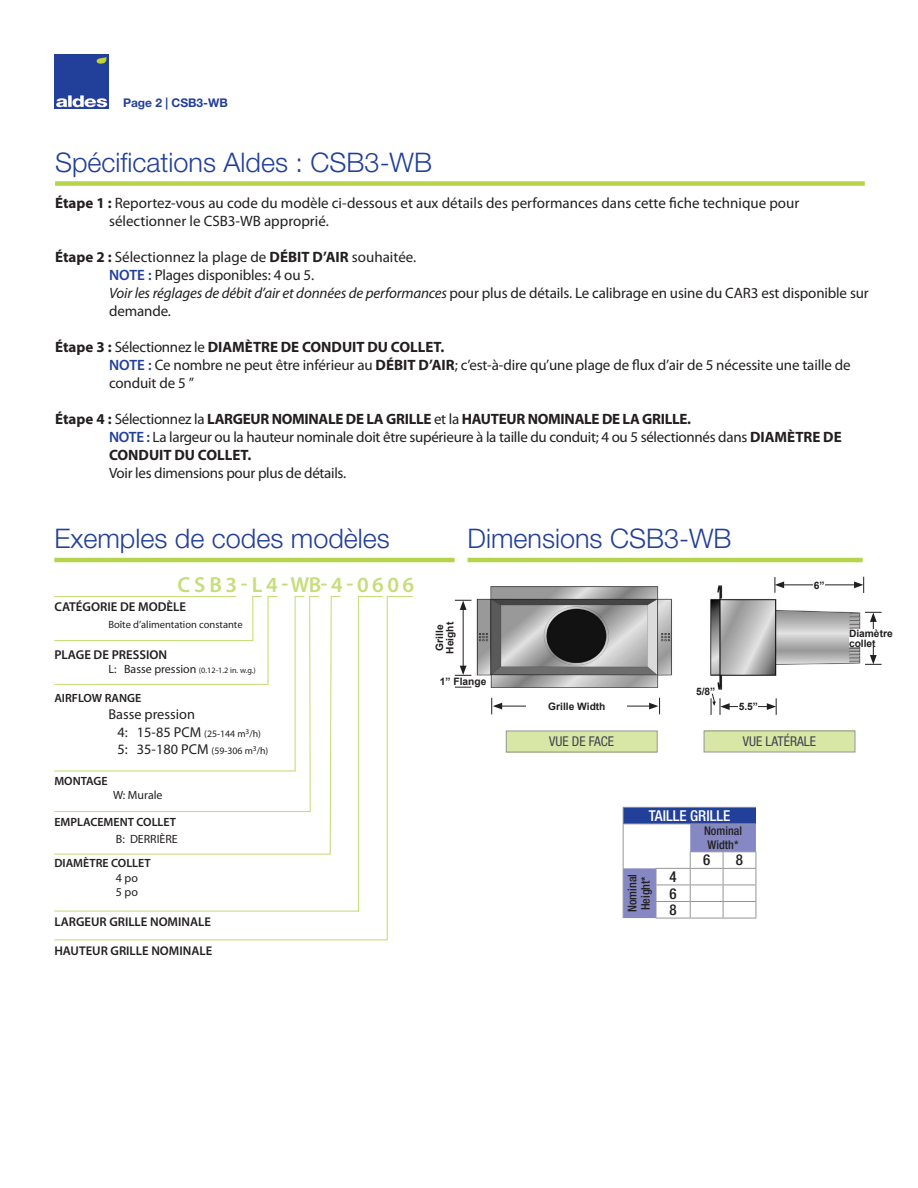
<style>
.page{position:relative;width:918px;height:1188px;background:#fff}
.page>*{position:absolute;margin:0;border:0;box-sizing:border-box;transform-origin:0 0}
.Body_Paragraphs{font:300 27px "Helvetica Neue LT Std";color:#223f99}
.titre_rubrique{font:600 21.75px "Myriad Pro";letter-spacing:.165em;color:#c7dd7a}
.t1{font:15px/18px "Myriad Pro";letter-spacing:-.01em;color:#231f20}
.t2{font:700 15px "Myriad Pro";letter-spacing:-.02em;color:#231f20}
.t3{font:700 15px "Myriad Pro";color:#231f20}
.tableau_entête{font:500 condensed 15px "Helvetica Neue LT Std";color:#fff}
.tableau_entête-2{font:500 condensed 15px "Helvetica Neue LT Std";color:#231f20}
.t4{font:14.4px "Myriad Pro";color:#231f20}
.t5{font:condensed 13.5px "Helvetica Neue LT Pro";color:#414352}
.t6{font:600 12.9px "Myriad Pro";color:#231f20}
.t7{font:600 12.75px "Myriad Pro";color:#231f20}
.t8{font:600 12px "Myriad Pro";color:#231f20}
.tableau_entête-3{font:500 condensed 12px/13.5px "Helvetica Neue LT Std";color:#231f20}
.t9{font:12px "Myriad Pro";color:#231f20}
.t10{font:700 12px "Helvetica Neue LT Std";color:#223f99}
.t11{font:10.5px "Myriad Pro";color:#231f20}
.Dimension_Text{font:700 10.2px "Arial";color:#231f20}
.t12{font:9.9px "Myriad Pro";color:#231f20}
.t13{font:8.25px "Myriad Pro";color:#231f20}
.s1{font-weight:700}
.s2{font-weight:600;color:#223f99}
.s3{font-style:italic}
.s4{font-weight:400}
.s5{font-size:12px}
.s6{font-size:14.4px}
.s7{font-size:9.9px}
</style>
<div class="page">
<img style="left:55px;top:54px;width:54px;height:54px">
<hr style="left:54px;top:558px;width:401px;height:4px;background:#b5d44b">
<hr style="left:468px;top:558px;width:395px;height:4px;background:#b5d44b">
<div style="left:55px;top:181px;width:810px;height:5px;background:#b5d44b"></div>
<svg style="left:54px;top:596px;width:359px;height:345px"></svg>
<svg style="left:54px;top:596px;width:287px;height:259px"></svg>
<div style="left:506px;top:731px;width:151px;height:21px;background:#d8e7a5"></div>
<div style="left:506px;top:731px;width:152px;height:21px;border:1px solid #939598"></div>
<div style="left:704px;top:731px;width:151px;height:21px;background:#d8e7a5"></div>
<div style="left:704px;top:731px;width:151px;height:21px;border:1px solid #939598"></div>
<img style="left:475px;top:584px;width:386px;height:106px">
<hr style="left:727px;top:706px;width:42px;height:1px;background:#231f20">
<svg style="left:767px;top:698px;width:10px;height:17px"></svg>
<div style="left:739px;top:703px;width:19px;height:7px;background:#fff"></div>
<hr style="left:782px;top:585px;width:74px;height:1px;background:#231f20">
<svg style="left:854px;top:577px;width:10px;height:16px"></svg>
<svg style="left:775px;top:577px;width:9px;height:16px"></svg>
<div style="left:814px;top:581px;width:11px;height:8px;background:#fff"></div>
<div style="left:696px;top:687px;width:19px;height:8px;background:#fff"></div>
<hr style="left:500px;top:706px;width:152px;height:1px;background:#231f20">
<svg style="left:649px;top:698px;width:11px;height:16px"></svg>
<svg style="left:491px;top:698px;width:11px;height:16px"></svg>
<div style="left:527px;top:702px;width:100px;height:8px;background:#fff"></div>
<hr style="left:463px;top:608px;width:1px;height:60px;background:#231f20">
<svg style="left:455px;top:600px;width:16px;height:10px"></svg>
<svg style="left:455px;top:666px;width:16px;height:10px"></svg>
<div style="left:440px;top:677px;width:46px;height:8px;background:#fff"></div>
<svg style="left:455px;top:687px;width:16px;height:1px"></svg>
<svg style="left:711px;top:693px;width:19px;height:22px"></svg>
<hr style="left:873px;top:620px;width:1px;height:37px;background:#231f20">
<svg style="left:865px;top:655px;width:17px;height:10px"></svg>
<svg style="left:865px;top:612px;width:17px;height:10px"></svg>
<div style="left:849px;top:629px;width:48px;height:18px;background:#fff"></div>
<hr style="left:623px;top:807px;width:33px;height:1px;background:#939598">
<hr style="left:656px;top:807px;width:34px;height:1px;background:#939598">
<hr style="left:690px;top:807px;width:33px;height:1px;background:#939598">
<hr style="left:723px;top:807px;width:33px;height:1px;background:#939598">
<hr style="left:656px;top:918px;width:34px;height:1px;background:#939598">
<svg style="left:623px;top:808px;width:134px;height:110px"></svg>
<hr style="left:690px;top:918px;width:33px;height:1px;background:#939598">
<hr style="left:723px;top:918px;width:33px;height:1px;background:#939598">
<p class="t10" style="left:123px;top:95px;width:106px">Page 2 | CSB3-WB</p>
<p class="Body_Paragraphs" style="left:55px;top:145px;width:379px">Spécifications Aldes : CSB3-WB</p>
<p class="t1" style="left:109px;top:193px;width:692px;text-indent:-54px"><span class="s1">Étape 1 :</span> Reportez-vous au code du modèle ci-dessous et aux détails des performances dans cette fiche technique pour sélectionner le CSB3-WB approprié.</p>
<p class="t1" style="left:55px;top:247px;width:363px"><span class="s1">Étape 2 :</span> Sélectionnez la plage de <span class="s1">DÉBIT D’AIR</span> souhaitée.</p>
<p class="t1" style="left:109px;top:265px;width:207px"><span class="s2">NOTE :</span> Plages disponibles: 4 ou 5.</p>
<p class="t1" style="left:109px;top:283px;width:761px"><span class="s3">Voir les réglages de débit d’air et données de performances</span> pour plus de détails. Le calibrage en usine du CAR3 est disponible sur demande.</p>
<p class="t3" style="left:55px;top:337px;width:391px">Étape 3 : <span class="s4">Sélectionnez le</span> DIAMÈTRE DE CONDUIT DU COLLET.</p>
<p class="t1" style="left:109px;top:355px;width:743px"><span class="s2">NOTE :</span> Ce nombre ne peut être inférieur au <span class="s1">DÉBIT D’AIR</span>; c’est-à-dire qu’une plage de flux d’air de 5 nécessite une taille de conduit de 5 ”</p>
<p class="t2" style="left:55px;top:409px;width:637px">Étape 4 : <span class="s4">Sélectionnez la</span> LARGEUR NOMINALE DE LA GRILLE <span class="s4">et la</span> HAUTEUR NOMINALE DE LA GRILLE.</p>
<p class="t1" style="left:109px;top:427px;width:734px"><span class="s2">NOTE :</span> La largeur ou la hauteur nominale doit être supérieure à la taille du conduit; 4 ou 5 sélectionnés dans <span class="s1">DIAMÈTRE DE<br>CONDUIT DU COLLET.</span></p>
<p class="t1" style="left:109px;top:463px;width:239px">Voir les dimensions pour plus de détails.</p>
<p class="Body_Paragraphs" style="left:54px;top:522px;width:337px">Exemples de codes modèles</p>
<p class="Body_Paragraphs" style="left:468px;top:522px;width:266px">Dimensions CSB3-WB</p>
<p class="titre_rubrique" style="left:177px;top:571px;width:238px">CSB3-L4-WB-4-0606</p>
<p class="t6" style="left:54px;top:598px;width:133px">CATÉGORIE DE MODÈLE</p>
<p class="t11" style="left:108px;top:618px;width:136px">Boîte d’alimentation constante</p>
<p class="t6" style="left:54px;top:647px;width:114px">PLAGE DE PRESSION</p>
<p class="t13" style="left:108px;top:666px;width:149px"><span class="s5">L: Basse pression</span> (0.12-1.2 in. w.g.)</p>
<p class="t8" style="left:54px;top:691px;width:89px">AIRFLOW RANGE</p>
<p class="t4" style="left:108px;top:706px;width:88px">Basse pression</p>
<p class="t12" style="left:117px;top:727px;width:145px"><span class="s6">4: 15-85 PCM</span> (25-144 m<sup>3</sup>/h)</p>
<p class="t4" style="left:117px;top:740px;width:152px">5: 35-180 PCM <span class="s7">(59-306 m</span><sup>3</sup><span class="s7">/h)</span></p>
<p class="t8" style="left:54px;top:773px;width:55px">MONTAGE</p>
<p class="t9" style="left:113px;top:788px;width:51px">W: Murale</p>
<p class="t8" style="left:54px;top:815px;width:123px">EMPLACEMENT COLLET</p>
<p class="t9" style="left:116px;top:831px;width:63px">B: DERRIÈRE</p>
<p class="t8" style="left:54px;top:856px;width:98px">DIAMÈTRE COLLET</p>
<p class="t9" style="left:116px;top:870px;width:24px">4 po</p>
<p class="t9" style="left:116px;top:885px;width:24px">5 po</p>
<p class="t7" style="left:54px;top:914px;width:158px">LARGEUR GRILLE NOMINALE</p>
<p class="t7" style="left:54px;top:942px;width:159px">HAUTEUR GRILLE NOMINALE</p>
<p class="Dimension_Text" style="left:433px;top:651px;width:28px;rotate:-90deg">Grille</p>
<p class="Dimension_Text" style="left:443px;top:654px;width:33px;rotate:-90deg">Height</p>
<p class="Dimension_Text" style="left:440px;top:674px;width:48px">1” Flange</p>
<p class="Dimension_Text" style="left:548px;top:699px;width:59px">Grille Width</p>
<p class="Dimension_Text" style="left:696px;top:684px;width:21px">5/8”</p>
<p class="Dimension_Text" style="left:739px;top:700px;width:21px">5.5”</p>
<p class="Dimension_Text" style="left:814px;top:578px;width:12px">6”</p>
<p class="t5" style="left:549px;top:734px;width:67px">VUE DE FACE</p>
<p class="t5" style="left:743px;top:734px;width:75px">VUE LATÉRALE</p>
<p class="tableau_entête" style="left:649px;top:807px;width:83px">TAILLE GRILLE</p>
<p class="tableau_entête-3" style="left:704px;top:824px;width:39px">Nominal<br>Width*</p>
<p class="tableau_entête-2" style="left:703px;top:851px;width:9px">6</p>
<p class="tableau_entête-2" style="left:736px;top:851px;width:9px">8</p>
<p class="tableau_entête-2" style="left:670px;top:868px;width:9px">4</p>
<p class="tableau_entête-2" style="left:670px;top:884px;width:9px">6</p>
<p class="tableau_entête-3" style="left:625px;top:912px;width:39px;rotate:-90deg">Nominal</p>
<p class="tableau_entête-3" style="left:639px;top:910px;width:36px;rotate:-90deg">Height*</p>
<p class="tableau_entête-2" style="left:670px;top:901px;width:9px">8</p>
<p class="Dimension_Text" style="left:849px;top:627px;width:45px">Diamètre</p>
<p class="Dimension_Text" style="left:849px;top:637px;width:28px">collet</p>
</div>
